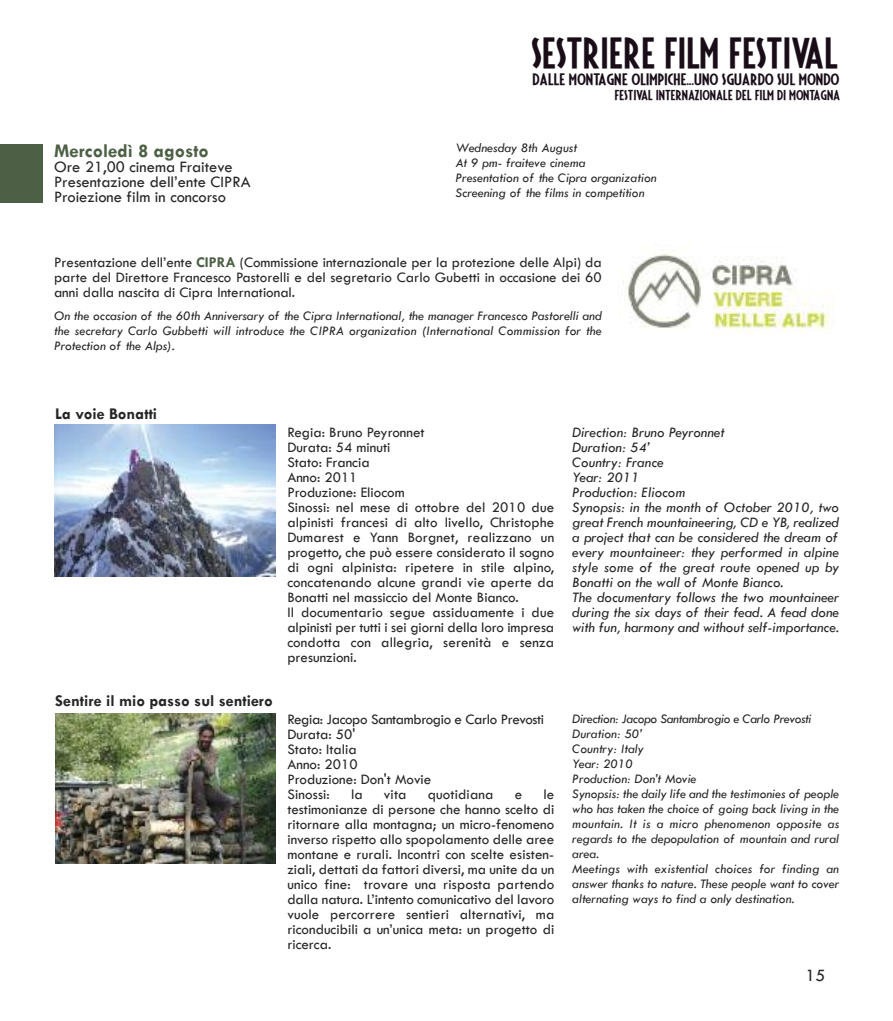
<style>
.page{position:relative;width:893px;height:1021px;background:#fff}
.page>*{position:absolute;margin:0;border:0;box-sizing:border-box;transform-origin:0 0}
.t1{font:34.35px "Fiesta";color:#190e18;scale:1.13 1}
.t2{font:700 19.5px "Tw Cen";color:#4d6045}
.t3{font:18px "Tw Cen";color:#272627}
.t4{font:16.5px/15px "Tw Cen";color:#272627}
.t5{font:700 16.5px "Tw Cen";color:#272627}
.t6{font:15px/15px "Tw Cen";color:#272627;text-align:justify}
.t7{font:italic 15px/15px "Tw Cen";color:#272627}
.t8{font:italic 13.5px/15px "Tw Cen";color:#272627}
.t9{font:13.05px "Fiesta";color:#190e18;scale:1.24 1}
.t10{font:11.4px "Fiesta";color:#190e18;scale:1.19 1}
.s1{font-weight:700;color:#4d6045}
</style>
<div class="page">
<div style="left:0;top:144px;width:42px;height:58px;background:#4d6045"></div>
<img style="left:55px;top:425px;width:221px;height:151px">
<img style="left:623px;top:253px;width:211px;height:80px">
<img style="left:55px;top:713px;width:221px;height:150px">
<h2 class="t2" style="left:54px;top:140px;width:156px">Mercoledì 8 agosto</h2>
<p class="t4" style="left:54px;top:159px;width:198px">Ore 21,00 cinema Fraiteve<br>Presentazione dell’ente CIPRA<br>Proiezione film in concorso</p>
<h1 class="t1" style="left:531px;top:37px;width:273px">SESTRIERE FILM FESTIVAL</h1>
<p class="t9" style="left:532px;top:73px;width:249px">DALLE MONTAGNE OLIMPICHE...UNO SGUARDO SUL MONDO</p>
<p class="t10" style="left:614px;top:90px;width:191px">FESTIVAL INTERNAZIONALE DEL FILM DI MONTAGNA</p>
<p class="t8" style="left:455px;top:141px;width:203px">Wednesday 8th August<br>At 9 pm- fraiteve cinema<br>Presentation of the Cipra organization<br>Screening of the films in competition</p>
<p class="t6" style="left:54px;top:255px;width:549px">Presentazione dell’ente <span class="s1">CIPRA</span> (Commissione internazionale per la protezione delle Alpi) da parte del Direttore Francesco Pastorelli e del segretario Carlo Gubetti in occasione dei 60 anni dalla nascita di Cipra International.</p>
<p class="t8" style="left:54px;top:308px;width:549px;text-align:justify">On the occasion of the 60th Anniversary of the Cipra International, the manager Francesco Pastorelli and the secretary Carlo Gubbetti will introduce the CIPRA organization (International Commission for the Protection of the Alps).</p>
<p class="t5" style="left:55px;top:405px;width:104px">La voie Bonatti</p>
<p class="t5" style="left:55px;top:692px;width:219px">Sentire il mio passo sul sentiero</p>
<p class="t6" style="left:287px;top:424px;width:268px;text-align:left">Regia: Bruno Peyronnet<br>Durata: 54 minuti<br>Stato: Francia<br>Anno: 2011<br>Produzione: Eliocom<br>Sinossi: nel mese di ottobre del 2010 due alpinisti francesi di alto livello, Christophe Dumarest e Yann Borgnet, realizzano un progetto, che può essere considerato il sogno di ogni alpinista: ripetere in stile alpino, concatenando alcune grandi vie aperte da Bonatti nel massiccio del Monte Bianco.<br>Il documentario segue assiduamente i due alpinisti per tutti i sei giorni della loro impresa condotta con allegria, serenità e senza presunzioni.</p>
<p class="t7" style="left:572px;top:424px;width:268px">Direction: Bruno Peyronnet<br>Duration: 54’<br>Country: France<br>Year: 2011<br>Production: Eliocom<br>Synopsis: in the month of October 2010, two great French mountaineering, CD e YB, realized a project that can be considered the dream of every mountaineer: they performed in alpine style some of the great route opened up by Bonatti on the wall of Monte Bianco.<br>The documentary follows the two mountaineer during the six days of their fead. A fead done with fun, harmony and without self-importance.</p>
<p class="t6" style="left:287px;top:711px;width:258px;text-align:left">Regia: Jacopo Santambrogio e Carlo Prevosti<br>Durata: 50'<br>Stato: Italia<br>Anno: 2010<br>Produzione: Don't Movie<br>Sinossi:</p>
<p class="t6" style="left:287px;top:786px;width:268px;text-indent:256px">le testimonianze di persone che hanno scelto di ritornare alla montagna; un micro-fenomeno inverso rispetto allo spopolamento delle aree montane e rurali. Incontri con scelte esisten&shy;ziali, dettati da fattori diversi, ma unite da un unico fine: trovare una risposta partendo dalla natura. L’intento comunicativo del lavoro vuole percorrere sentieri alternativi, ma riconducibili a un’unica meta: un progetto di ricerca.</p>
<p class="t6" style="left:351px;top:786px;width:13px">la</p>
<p class="t6" style="left:384px;top:786px;width:24px">vita</p>
<p class="t6" style="left:428px;top:786px;width:67px">quotidiana</p>
<p class="t6" style="left:515px;top:786px;width:9px">e</p>
<p class="t8" style="left:572px;top:711px;width:268px">Direction: Jacopo Santambrogio e Carlo Prevosti Duration: 50’<br>Country: Italy<br>Year: 2010<br>Production: Don’t Movie<br>Synopsis: the daily life and the testimonies of people who has taken the choice of going back living in the mountain. It is a micro phenomenon opposite as regards to the depopulation of mountain and rural area.<br>Meetings with existential choices for finding an answer thanks to nature. These people want to cover alternating ways to find a only destination.</p>
<p class="t3" style="left:805px;top:965px;width:21px">15</p>
</div>
